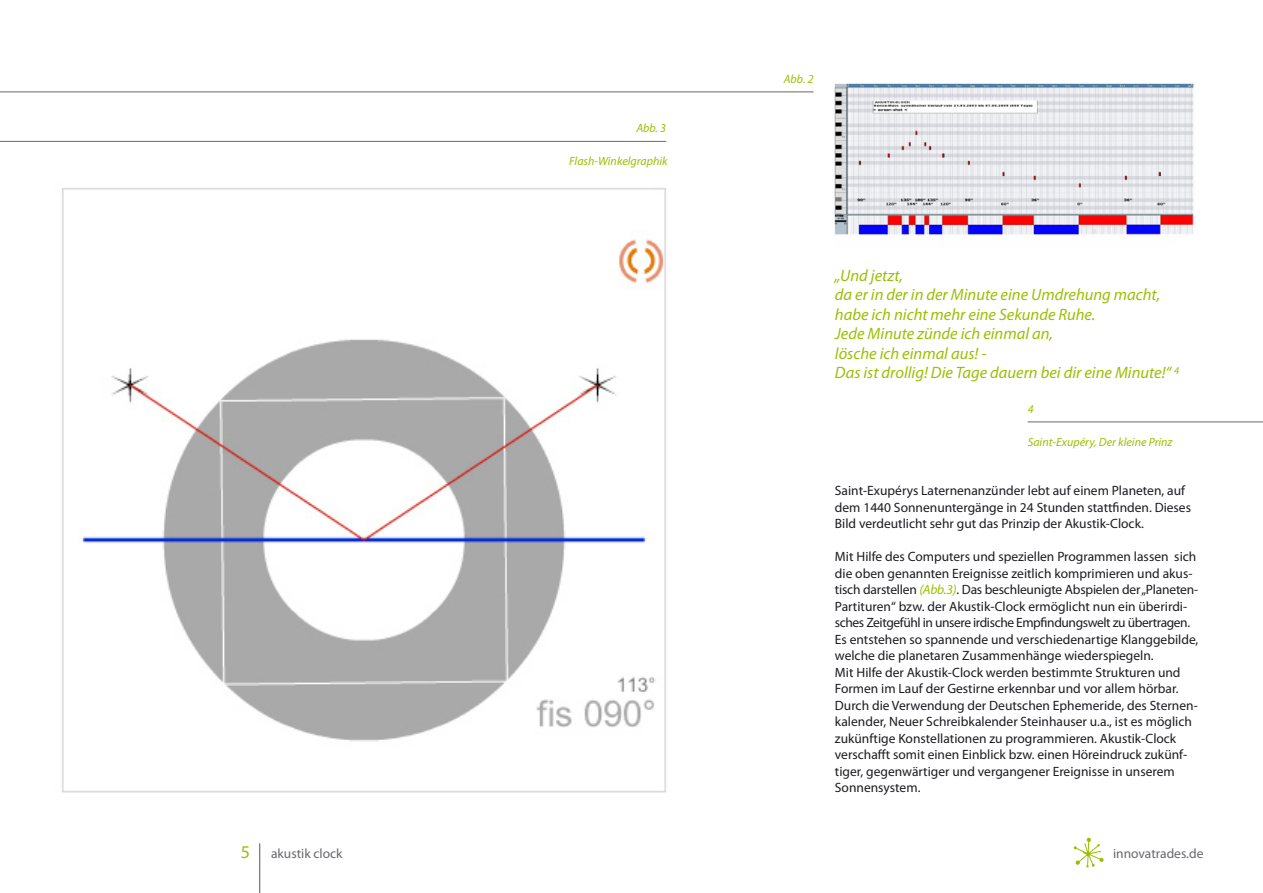
<style>
.page{position:relative;width:1263px;height:893px;background:#fff}
.page>*{position:absolute;margin:0;border:0;box-sizing:border-box;transform-origin:0 0}
.t1{font:italic 16.5px/19.5px "Myriad Pro";color:#99c000}
.t2{font:13.5px/16.5px "Myriad Pro";color:#1b1c20}
.t3{font:13.5px "Myriad Pro";color:#68676c}
.t4{font:italic 12px "Myriad Pro";color:#99c000}
.s1{font-style:italic;color:#99c000}
.s2{font-size:18px;color:#99c000}
</style>
<div class="page">
<hr style="left:259px;top:843px;width:1px;height:50px;background:#68676c">
<svg style="left:1074px;top:838px;width:29px;height:30px"></svg>
<img style="left:835px;top:83px;width:359px;height:152px">
<hr style="left:0;top:92px;width:814px;height:1px;background:#68676c">
<hr style="left:1028px;top:422px;width:235px;height:1px;background:#68676c">
<hr style="left:0;top:141px;width:666px;height:1px;background:#68676c">
<img style="left:62px;top:188px;width:604px;height:604px">
<p class="t4" style="left:636px;top:121px;width:31px">Abb. 3</p>
<p class="t4" style="left:569px;top:154px;width:100px">Flash-Winkelgraphik</p>
<p class="t4" style="left:784px;top:71px;width:31px">Abb. 2</p>
<p class="t1" style="left:835px;top:265px;width:346px">„Und jetzt,<br>da er in der in der Minute eine Umdrehung macht, habe ich nicht mehr eine Sekunde Ruhe.<br>Jede Minute zünde ich einmal an,<br>lösche ich einmal aus! -<br>Das ist drollig! Die Tage dauern bei dir eine Minute!“ <sup>4</sup></p>
<p class="t4" style="left:1028px;top:401px;width:7px">4</p>
<p class="t4" style="left:1028px;top:434px;width:146px">Saint-Exupéry, Der kleine Prinz</p>
<p class="t2" style="left:835px;top:482px;width:358px">Saint-Exupérys Laternenanzünder lebt auf einem Planeten, auf dem 1440 Sonnenuntergänge in 24 Stunden stattfinden. Dieses<br>Bild verdeutlicht sehr gut das Prinzip der Akustik-Clock.</p>
<p class="t2" style="left:835px;top:548px;width:365px">Mit Hilfe des Computers und speziellen Programmen lassen sich die oben genannten Ereignisse zeitlich komprimieren und akus&shy;tisch darstellen <span class="s1">(Abb.3)</span>. Das beschleunigte Abspielen der „Planeten-Partituren“ bzw. der Akustik-Clock ermöglicht nun ein überirdi&shy;sches Zeitgefühl in unsere irdische Empfindungswelt zu übertragen.<br>Es entstehen so spannende und verschiedenartige Klanggebilde, welche die planetaren Zusammenhänge wiederspiegeln.<br>Mit Hilfe der Akustik-Clock werden bestimmte Strukturen und Formen im Lauf der Gestirne erkennbar und vor allem hörbar.<br>Durch die Verwendung der Deutschen Ephemeride, des Sternen&shy;kalender, Neuer Schreibkalender Steinhauser u.a., ist es möglich zukünftige Konstellationen zu programmieren. Akustik-Clock verschafft somit einen Einblick bzw. einen Höreindruck zukünf&shy;tiger, gegenwärtiger und vergangener Ereignisse in unserem Sonnensystem.</p>
<p class="t3" style="left:241px;top:845px;width:103px"><span class="s2">5</span> akustik clock</p>
<p class="t3" style="left:1113px;top:845px;width:92px">innovatrades.de</p>
</div>
